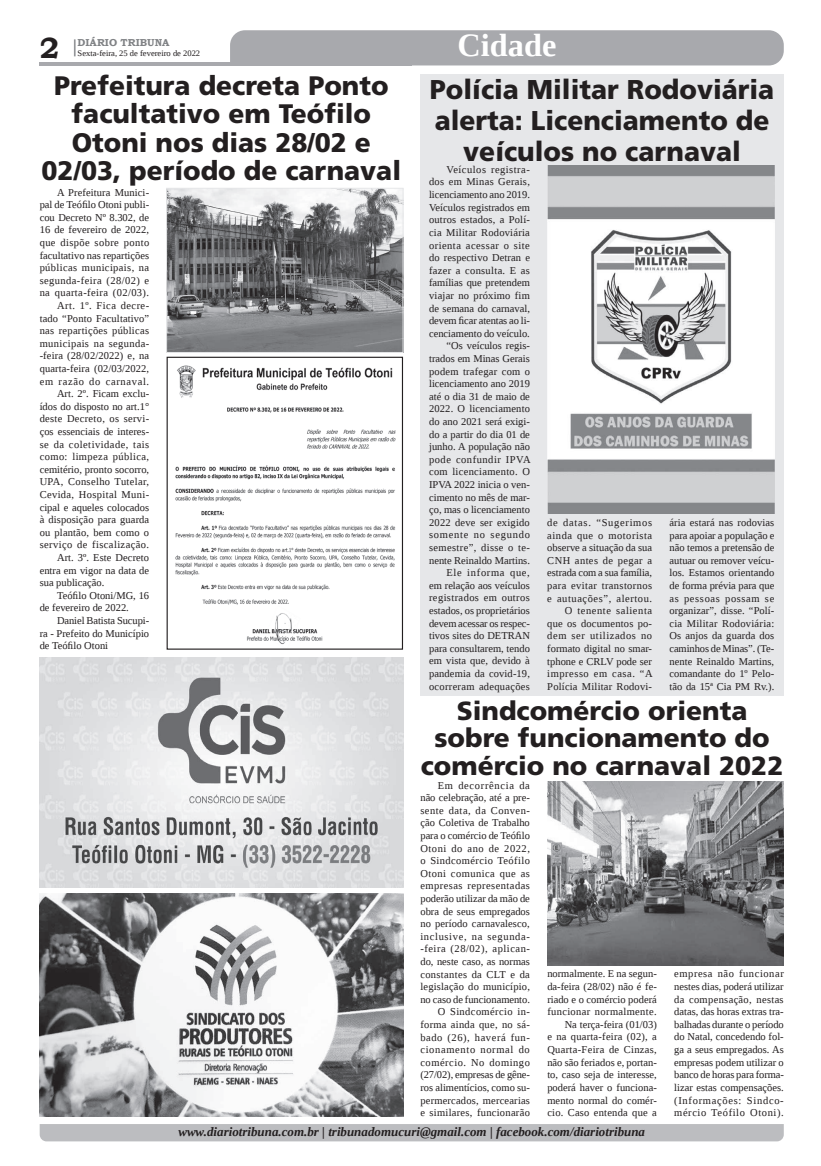
<style>
.page{position:relative;width:821px;height:1166px;background:#fff}
.page>*{position:absolute;margin:0;border:0;box-sizing:border-box;transform-origin:0 0}
.t1{font:700 32.38px "Liberation Serif";color:#fff}
.t2{font:700 29.31px "Bookman Old Style";color:#231f20}
.t3{font:900 27.12px/30.6px "Frutiger LT Std";color:#231f20;text-align:center}
.t4{font:900 26.78px/28.6px "Frutiger LT Std";color:#231f20;text-align:center}
.t5{font:900 26.25px/27.6px "Frutiger LT Std";color:#231f20;text-align:center}
.t6{font:italic 700 12.95px "Liberation Serif";color:#231f20}
.t7{font:10.5px/12.6px "Liberation Serif";letter-spacing:.01em;color:#231f20;text-align:right}
.t8{font:10.5px/12.6px "Liberation Serif";letter-spacing:.035em;color:#231f20;text-align:right}
.t9{font:10.5px "Liberation Serif";letter-spacing:.04em;color:#231f20}
.t10{font:10.5px "Liberation Serif";letter-spacing:.03em;color:#231f20}
.t11{font:10.5px "Liberation Serif";letter-spacing:.045em;color:#231f20}
.t12{font:10.5px "Liberation Serif";letter-spacing:.065em;color:#231f20}
.t13{font:700 10.06px "Bookman Old Style";color:#808285}
.t14{font:8.4px "Liberation Serif";color:#231f20}
</style>
<div class="page">
<svg style="left:74px;top:39px;width:2px;height:17px"></svg>
<hr style="left:40px;top:62px;width:372px;height:3px;background:#a8a9ad">
<div style="left:230px;top:30px;width:554px;height:35px;background:#a8a9ad"></div>
<div style="left:40px;top:1124px;width:744px;height:17px;background:#bcbdc0"></div>
<div style="left:420px;top:74px;width:364px;height:622px;background:#e6e7e9"></div>
<img style="left:40px;top:894px;width:363px;height:222px">
<img style="left:175px;top:365px;width:221px;height:280px">
<div style="left:167px;top:357px;width:236px;height:293px;border:1px solid #231f20"></div>
<img style="left:168px;top:190px;width:233px;height:161px">
<div style="left:166px;top:188px;width:237px;height:165px;border:1px solid #e6e7e9"></div>
<img style="left:547px;top:166px;width:227px;height:347px">
<img style="left:547px;top:782px;width:237px;height:183px">
<img style="left:40px;top:657px;width:363px;height:230px">
<h2 class="t2" style="left:40px;top:27px;width:21px">2</h2>
<p class="t13" style="left:78px;top:35px;width:93px">DIÁRIO TRIBUNA</p>
<p class="t14" style="left:78px;top:48px;width:124px">Sexta-feira, 25 de fevereiro de 2022</p>
<h3 class="t4" style="left:42px;top:71px;width:361px">Prefeitura decreta Ponto facultativo em Teófilo<br>Otoni nos dias 28/02 e<br>02/03, período de carnaval</h3>
<p class="t7" style="left:57px;top:186px;width:94px">A Prefeitura Munici-</p>
<p class="t7" style="left:40px;top:198px;width:111px">pal de Teófilo Otoni publi-</p>
<p class="t7" style="left:40px;top:211px;width:111px">cou Decreto Nº 8.302, de</p>
<p class="t7" style="left:40px;top:223px;width:111px">16 de fevereiro de 2022,</p>
<p class="t9" style="left:40px;top:236px;width:111px">que dispõe sobre ponto</p>
<p class="t7" style="left:40px;top:249px;width:111px">facultativo nas repartições</p>
<p class="t8" style="left:40px;top:261px;width:111px">públicas municipais, na</p>
<p class="t9" style="left:40px;top:273px;width:111px">segunda-feira (28/02) e</p>
<p class="t9" style="left:40px;top:286px;width:111px">na quarta-feira (02/03).</p>
<p class="t9" style="left:57px;top:299px;width:94px">Art. 1º. Fica decre-</p>
<p class="t7" style="left:40px;top:312px;width:111px">tado “Ponto Facultativo”</p>
<p class="t7" style="left:40px;top:324px;width:111px">nas repartições públicas</p>
<p class="t8" style="left:40px;top:337px;width:111px">municipais na segunda-</p>
<p class="t7" style="left:40px;top:349px;width:111px">-feira (28/02/2022) e, na</p>
<p class="t7" style="left:40px;top:362px;width:111px">quarta-feira (02/03/2022,</p>
<p class="t12" style="left:40px;top:374px;width:111px">em razão do carnaval.</p>
<p class="t7" style="left:57px;top:387px;width:94px">Art. 2º. Ficam exclu-</p>
<p class="t7" style="left:40px;top:400px;width:111px">ídos do disposto no art.1°</p>
<p class="t10" style="left:40px;top:412px;width:111px">deste Decreto, os servi-</p>
<p class="t7" style="left:40px;top:425px;width:111px">ços essenciais de interes-</p>
<p class="t11" style="left:40px;top:437px;width:111px">se da coletividade, tais</p>
<p class="t9" style="left:40px;top:450px;width:111px">como: limpeza pública,</p>
<p class="t7" style="left:40px;top:463px;width:111px">cemitério, pronto socorro,</p>
<p class="t8" style="left:40px;top:475px;width:111px">UPA, Conselho Tutelar,</p>
<p class="t8" style="left:40px;top:488px;width:111px">Cevida, Hospital Muni-</p>
<p class="t7" style="left:40px;top:501px;width:111px">cipal e aqueles colocados</p>
<p class="t7" style="left:40px;top:513px;width:111px">à disposição para guarda</p>
<p class="t7" style="left:40px;top:526px;width:111px">ou plantão, bem como o</p>
<p class="t9" style="left:40px;top:538px;width:111px">serviço de fiscalização.</p>
<p class="t7" style="left:57px;top:551px;width:94px">Art. 3º. Este Decreto</p>
<p class="t7" style="left:40px;top:564px;width:111px">entra em vigor na data de</p>
<p class="t7" style="left:40px;top:576px;width:66px">sua publicação.</p>
<p class="t7" style="left:57px;top:589px;width:94px">Teófilo Otoni/MG, 16</p>
<p class="t7" style="left:40px;top:601px;width:91px">de fevereiro de 2022.</p>
<p class="t7" style="left:57px;top:614px;width:94px">Daniel Batista Sucupi-</p>
<p class="t7" style="left:40px;top:627px;width:111px">ra - Prefeito do Município</p>
<p class="t7" style="left:40px;top:639px;width:70px">de Teófilo Otoni</p>
<h1 class="t1" style="left:457px;top:24px;width:100px">Cidade</h1>
<h3 class="t3" style="left:430px;top:74px;width:346px">Polícia Militar Rodoviária alerta: Licenciamento de veículos no carnaval</h3>
<p class="t7" style="left:429px;top:163px;width:103px">Veículos registra-<br>dos em Minas Gerais, licenciamento ano 2019.<br>Veículos registrados em outros estados, a Polí&shy;cia Militar Rodoviária orienta acessar o site do respectivo Detran e fazer a consulta. E as famílias que pretendem viajar no próximo fim de semana do carnaval, devem ficar atentas ao li&shy;cenciamento do veículo. “Os veículos regis&shy;trados em Minas Gerais podem trafegar com o licenciamento ano 2019 até o dia 31 de maio de<br>2022. O licenciamento do ano 2021 será exigi&shy;do a partir do dia 01 de junho. A população não pode confundir IPVA com licenciamento. O<br>IPVA 2022 inicia o ven&shy;cimento no mês de mar&shy;ço, mas o licenciamento<br>2022 deve ser exigido somente no segundo semestre”, disse o te&shy;nente Reinaldo Martins.<br>Ele informa que,<br>em relação aos veículos registrados em outros estados, os proprietários devem acessar os respec&shy;tivos sites do DETRAN para consultarem, tendo em vista que, devido à pandemia da covid-19, ocorreram adequações</p>
<p class="t8" style="left:547px;top:516px;width:107px">de datas. “Sugerimos ainda que o motorista observe a situação da sua<br>CNH antes de pegar a estrada com a sua família, para evitar transtornos e autuações”, alertou.<br>O tenente salienta que os documentos po&shy;dem ser utilizados no formato digital no smar&shy;tphone e CRLV pode ser impresso em casa. “A<br>Polícia Militar Rodovi-</p>
<p class="t7" style="left:669px;top:516px;width:106px;text-align:justify">ária estará nas rodovias para apoiar a população e não temos a pretensão de autuar ou remover veícu&shy;los. Estamos orientando de forma prévia para que as pessoas possam se organizar”, disse. “Polí&shy;cia Militar Rodoviária:<br>Os anjos da guarda dos caminhos de Minas”. (Te&shy;nente Reinaldo Martins, comandante do 1º Pelo&shy;tão da 15ª Cia PM Rv.).</p>
<h3 class="t5" style="left:421px;top:697px;width:364px">Sindcomércio orienta sobre funcionamento do comércio no carnaval 2022</h3>
<p class="t7" style="left:420px;top:778px;width:111px">Em decorrência da não celebração, até a pre&shy;sente data, da Conven&shy;ção Coletiva de Trabalho para o comércio de Teófilo<br>Otoni do ano de 2022, o Sindcomércio Teófilo<br>Otoni comunica que as empresas representadas poderão utilizar da mão de obra de seus empregados no período carnavalesco, inclusive, na segunda--feira (28/02), aplican&shy;do, neste caso, as normas constantes da CLT e da legislação do município, no caso de funcionamento.<br>O Sindcomércio in&shy;forma ainda que, no sá&shy;bado (26), haverá fun&shy;cionamento normal do comércio. No domingo (27/02), empresas de gêne&shy;ros alimentícios, como su&shy;permercados, mercearias e similares, funcionarão</p>
<p class="t7" style="left:547px;top:967px;width:111px">normalmente. E na segun&shy;da-feira (28/02) não é fe&shy;riado e o comércio poderá funcionar normalmente.<br>Na terça-feira (01/03)<br>e na quarta-feira (02), a<br>Quarta-Feira de Cinzas, não são feriados e, portan&shy;to, caso seja de interesse, poderá haver o funciona&shy;mento normal do comér&shy;cio. Caso entenda que a</p>
<p class="t7" style="left:674px;top:967px;width:111px;text-align:justify">empresa não funcionar nestes dias, poderá utilizar da compensação, nestas datas, das horas extras tra&shy;balhadas durante o período do Natal, concedendo fol&shy;ga a seus empregados. As empresas podem utilizar o banco de horas para forma&shy;lizar estas compensações. (Informações: Sindco&shy;mércio Teófilo Otoni).</p>
<p class="t6" style="left:178px;top:1123px;width:468px">www.diariotribuna.com.br | tribunadomucuri@gmail.com | facebook.com/diariotribuna</p>
</div>
